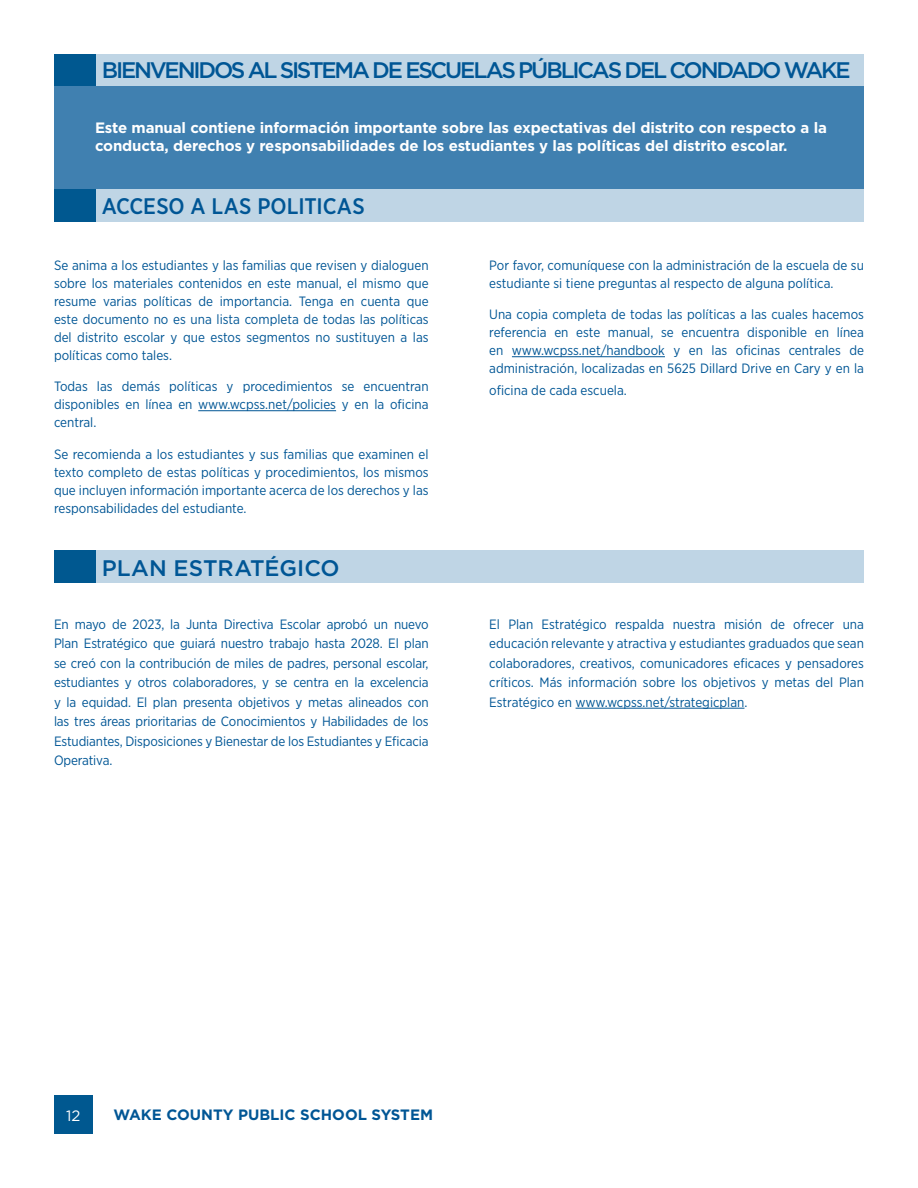
<style>
.page{position:relative;width:918px;height:1188px;background:#fff}
.page>*{position:absolute;margin:0;border:0;box-sizing:border-box;transform-origin:0 0}
.t1{font:500 22.5px "Gotham";letter-spacing:-.095em;color:#005695}
.t2{font:500 22.5px "Gotham Narrow";color:#005695}
.t3{font:500 22.5px "Gotham";color:#005695}
.t4{font:700 15px/18px "Gotham";letter-spacing:-.01em;color:#fff}
.t5{font:700 15px "Gotham";color:#005695}
.t6{font:15px "Gotham";color:#fff}
.t7{font:13.5px/18px "Gotham Narrow";color:#005695;text-align:justify}
</style>
<div class="page">
<div style="left:54px;top:54px;width:810px;height:32px;background:#bfd5e5"></div>
<div style="left:54px;top:54px;width:41px;height:32px;background:#005890"></div>
<div style="left:54px;top:86px;width:810px;height:103px;background:#4080b0"></div>
<div style="left:54px;top:189px;width:810px;height:32px;background:#bfd5e5"></div>
<div style="left:54px;top:189px;width:41px;height:32px;background:#005890"></div>
<hr style="left:198px;top:410px;width:138px;height:1px;background:#005695">
<hr style="left:512px;top:356px;width:153px;height:1px;background:#005695">
<div style="left:54px;top:551px;width:810px;height:32px;background:#bfd5e5"></div>
<div style="left:54px;top:551px;width:41px;height:32px;background:#005890"></div>
<hr style="left:576px;top:708px;width:168px;height:1px;background:#005695">
<div style="left:54px;top:1095px;width:39px;height:39px;background:#005890"></div>
<h1 class="t1" style="left:102px;top:55px;width:750px">BIENVENIDOS AL SISTEMA DE ESCUELAS PÚBLICAS DEL CONDADO WAKE</h1>
<p class="t4" style="left:95px;top:119px;width:733px">Este manual contiene información importante sobre las expectativas del distrito con respecto a la conducta, derechos y responsabilidades de los estudiantes y las políticas del distrito escolar.</p>
<h1 class="t2" style="left:102px;top:192px;width:264px">ACCESO A LAS POLITICAS</h1>
<p class="t7" style="left:54px;top:256px;width:376px">Se anima a los estudiantes y las familias que revisen y dialoguen sobre los materiales contenidos en este manual, el mismo que resume varias políticas de importancia. Tenga en cuenta que este documento no es una lista completa de todas las políticas del distrito escolar y que estos segmentos no sustituyen a las políticas como tales.</p>
<p class="t7" style="left:54px;top:377px;width:376px">Todas las demás políticas y procedimientos se encuentran disponibles en línea en www.wcpss.net/policies y en la oficina central.</p>
<p class="t7" style="left:54px;top:445px;width:376px">Se recomienda a los estudiantes y sus familias que examinen el texto completo de estas políticas y procedimientos, los mismos que incluyen información importante acerca de los derechos y las responsabilidades del estudiante.</p>
<h1 class="t3" style="left:102px;top:554px;width:239px">PLAN ESTRATÉGICO</h1>
<p class="t7" style="left:489px;top:256px;width:376px">Por favor, comuníquese con la administración de la escuela de su estudiante si tiene preguntas al respecto de alguna política.</p>
<p class="t7" style="left:489px;top:305px;width:376px">Una copia completa de todas las políticas a las cuales hacemos referencia en este manual, se encuentra disponible en línea en www.wcpss.net/handbook y en las oficinas centrales de administración, localizadas en 5625 Dillard Drive en Cary y en la</p>
<p class="t7" style="left:489px;top:381px;width:139px">oficina de cada escuela.</p>
<p class="t7" style="left:54px;top:614px;width:376px;line-height:19.5px">En mayo de 2023, la Junta Directiva Escolar aprobó un nuevo Plan Estratégico que guiará nuestro trabajo hasta 2028. El plan se creó con la contribución de miles de padres, personal escolar, estudiantes y otros colaboradores, y se centra en la excelencia y la equidad. El plan presenta objetivos y metas alineados con las tres áreas prioritarias de Conocimientos y Habilidades de los Estudiantes, Disposiciones y Bienestar de los Estudiantes y Eficacia Operativa.</p>
<p class="t7" style="left:489px;top:614px;width:376px;line-height:19.5px">El Plan Estratégico respalda nuestra misión de ofrecer una educación relevante y atractiva y estudiantes graduados que sean colaboradores, creativos, comunicadores eficaces y pensadores críticos. Más información sobre los objetivos y metas del Plan Estratégico en www.wcpss.net/strategicplan.</p>
<p class="t6" style="left:66px;top:1106px;width:16px">12</p>
<p class="t5" style="left:114px;top:1105px;width:321px">WAKE COUNTY PUBLIC SCHOOL SYSTEM</p>
</div>
